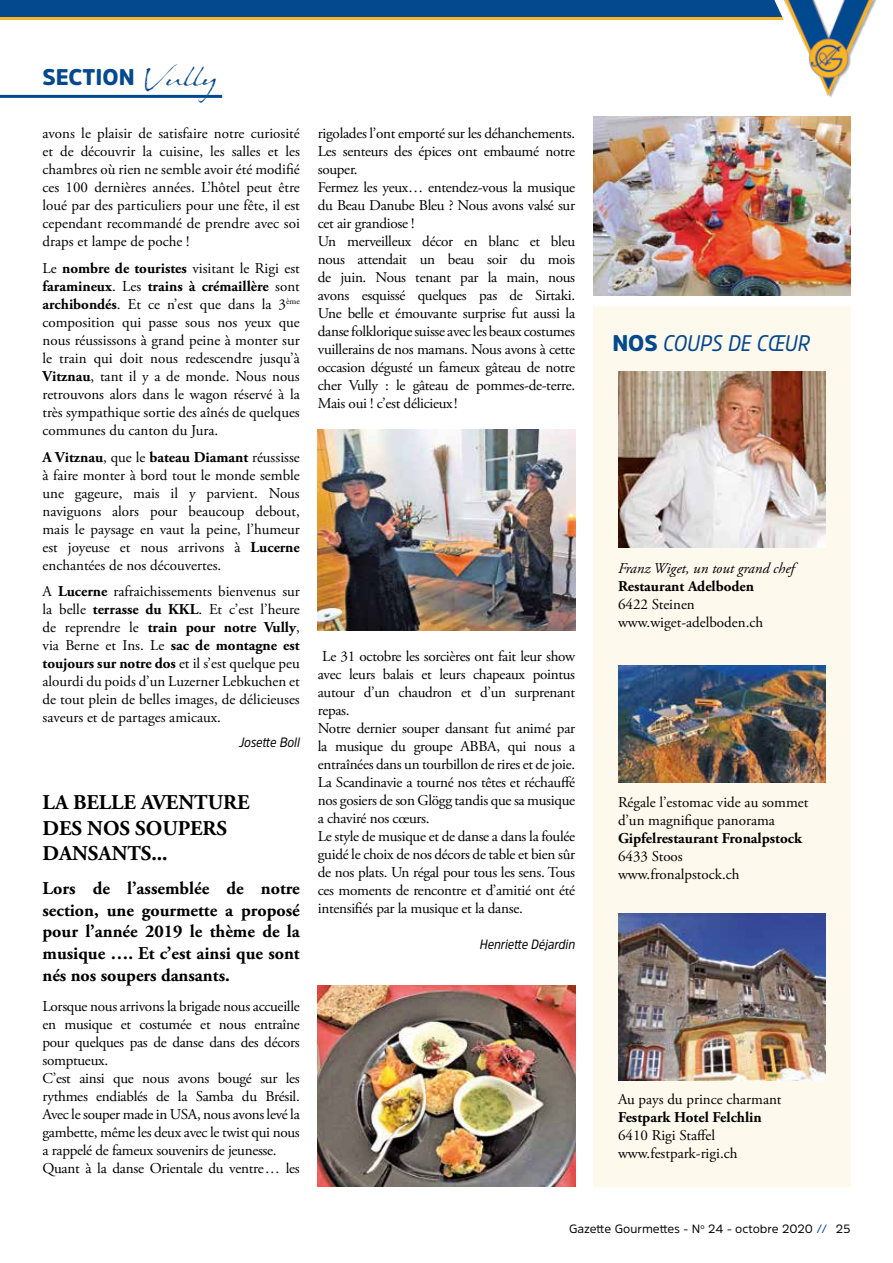
<style>
.page{position:relative;width:893px;height:1263px;background:#fff}
.page>*{position:absolute;margin:0;border:0;box-sizing:border-box;transform-origin:0 0}
.t1{font:italic 22.5px "Amsi Pro Narw";color:#04488d}
.t2{font:900 22.5px "Amsi Pro";color:#04488d}
.t3{font:700 21px/25.2px "Adobe Garamond Pro";color:#000}
.t4{font:700 18px/21.6px "Adobe Garamond Pro";color:#000;text-align:justify}
.t5{font:15px/18px "Adobe Garamond Pro";letter-spacing:-.02em;color:#000;text-align:justify}
.t6{font:15px/18px "Adobe Garamond Pro";color:#000}
.t7{font:700 15px "Adobe Garamond Pro";color:#000}
.t8{font:italic 15px "Adobe Garamond Pro";color:#000}
.t9{font:italic 13.5px "Amsi Pro Narw";color:#000}
.t10{font:12px "Amsi Pro";color:#000}
.s1{font-family:"Sand Dunes";font-weight:400;font-size:27px}
.s2{font-weight:700}
.s3{font-family:"Amsi Pro";font-weight:900;font-style:normal}
.s4{color:#04488d}
</style>
<div class="page">
<div style="left:0;top:0;width:807px;height:19px;background:#04488d"></div>
<hr style="left:0;top:17px;width:807px;height:3px;background:#fab526">
<img style="left:774px;top:0;width:103px;height:95px">
<img style="left:318px;top:986px;width:257px;height:200px">
<hr style="left:0;top:95px;width:222px;height:3px;background:#04488d">
<img style="left:593px;top:117px;width:257px;height:179px">
<img style="left:318px;top:429px;width:257px;height:202px">
<div style="left:593px;top:306px;width:257px;height:880px;background:#fef9ed"></div>
<img style="left:618px;top:372px;width:207px;height:175px">
<img style="left:618px;top:666px;width:207px;height:117px">
<img style="left:618px;top:914px;width:207px;height:166px">
<h1 class="t2" style="left:43px;top:62px;width:176px">SECTION <span class="s1">Vully</span></h1>
<p class="t5" style="left:43px;top:125px;width:259px">avons le plaisir de satisfaire notre curiosité et de découvrir la cuisine, les salles et les chambres où rien ne semble avoir été modifié ces 100 dernières années. L’hôtel peut être loué par des particuliers pour une fête, il est cependant recommandé de prendre avec soi draps et lampe de poche !</p>
<p class="t5" style="left:43px;top:260px;width:259px">Le <span class="s2">nombre de touristes</span> visitant le Rigi est <span class="s2">faramineux</span>. Les <span class="s2">trains à crémaillère</span> sont <span class="s2">archibondés</span>. Et ce n’est que dans la 3<sup>ème </sup>composition qui passe sous nos yeux que nous réussissons à grand peine à monter sur le train qui doit nous redescendre jusqu’à <span class="s2">Vitznau</span>, tant il y a de monde. Nous nous retrouvons alors dans le wagon réservé à la très sympathique sortie des aînés de quelques communes du canton du Jura.</p>
<p class="t5" style="left:43px;top:448px;width:259px"><span class="s2">A Vitznau</span>, que le <span class="s2">bateau Diamant</span> réussisse à faire monter à bord tout le monde semble une gageure, mais il y parvient. Nous naviguons alors pour beaucoup debout, mais le paysage en vaut la peine, l’humeur est joyeuse et nous arrivons à <span class="s2">Lucerne </span>enchantées de nos découvertes.</p>
<p class="t5" style="left:43px;top:583px;width:259px">A <span class="s2">Lucerne</span> rafraichissements bienvenus sur la belle <span class="s2">terrasse du KKL</span>. Et c’est l’heure de reprendre le <span class="s2">train pour notre Vully</span>, via Berne et Ins. Le <span class="s2">sac de montagne est toujours sur notre dos</span> et il s’est quelque peu alourdi du poids d’un Luzerner Lebkuchen et de tout plein de belles images, de délicieuses saveurs et de partages amicaux.</p>
<p class="t9" style="left:239px;top:733px;width:62px">Josette Boll</p>
<h2 class="t3" style="left:43px;top:790px;width:209px">LA BELLE AVENTURE<br>DES NOS SOUPERS<br>DANSANTS...</h2>
<p class="t4" style="left:43px;top:878px;width:259px">Lors de l’assemblée de notre section, une gourmette a proposé pour l’année 2019 le thème de la musique …. Et c’est ainsi que sont nés nos soupers dansants.</p>
<p class="t5" style="left:43px;top:998px;width:259px;text-align:left">Lorsque nous arrivons la brigade nous accueille en musique et costumée et nous entraîne pour quelques pas de danse dans des décors somptueux.<br>C’est ainsi que nous avons bougé sur les rythmes endiablés de la Samba du Brésil.<br>Avec le souper made in USA, nous avons levé la gambette, même les deux avec le twist qui nous a rappelé de fameux souvenirs de jeunesse.<br>Quant à la danse Orientale du ventre… les</p>
<p class="t5" style="left:318px;top:125px;width:259px;text-align:left">rigolades l’ont emporté sur les déhanchements.<br>Les senteurs des épices ont embaumé notre souper.<br>Fermez les yeux… entendez-vous la musique du Beau Danube Bleu ? Nous avons valsé sur cet air grandiose !<br>Un merveilleux décor en blanc et bleu nous attendait un beau soir du mois de juin. Nous tenant par la main, nous avons esquissé quelques pas de Sirtaki.<br>Une belle et émouvante surprise fut aussi la danse folklorique suisse avec les beaux costumes vuillerains de nos mamans. Nous avons à cette occasion dégusté un fameux gâteau de notre cher Vully : le gâteau de pommes-de-terre.<br>Mais oui ! c’est délicieux!</p>
<p class="t5" style="left:318px;top:647px;width:259px;text-align:left">Le 31 octobre les sorcières ont fait leur show avec leurs balais et leurs chapeaux pointus autour d’un chaudron et d’un surprenant repas.<br>Notre dernier souper dansant fut animé par la musique du groupe ABBA, qui nous a entraînées dans un tourbillon de rires et de joie.<br>La Scandinavie a tourné nos têtes et réchauffé nos gosiers de son Glögg tandis que sa musique a chaviré nos cœurs.<br>Le style de musique et de danse a dans la foulée guidé le choix de nos décors de table et bien sûr de nos plats. Un régal pour tous les sens. Tous ces moments de rencontre et d’amitié ont été intensifiés par la musique et la danse.</p>
<p class="t9" style="left:480px;top:934px;width:97px">Henriette Déjardin</p>
<h1 class="t1" style="left:612px;top:327px;width:199px"><span class="s3">NOS</span> COUPS DE CŒUR</h1>
<p class="t8" style="left:618px;top:559px;width:178px">Franz Wiget, un tout grand chef</p>
<p class="t7" style="left:618px;top:577px;width:138px">Restaurant Adelboden</p>
<p class="t6" style="left:618px;top:596px;width:147px">6422 Steinen www.wiget-adelboden.ch</p>
<p class="t6" style="left:618px;top:794px;width:192px">Régale l’estomac vide au sommet d’un magnifique panorama</p>
<p class="t7" style="left:618px;top:829px;width:186px">Gipfelrestaurant Fronalpstock</p>
<p class="t6" style="left:618px;top:848px;width:123px">6433 Stoos www.fronalpstock.ch</p>
<p class="t6" style="left:618px;top:1090px;width:165px">Au pays du prince charmant</p>
<p class="t7" style="left:618px;top:1108px;width:145px">Festpark Hotel Felchlin</p>
<p class="t6" style="left:618px;top:1126px;width:121px">6410 Rigi Staffel www.festpark-rigi.ch</p>
<p class="t10" style="left:569px;top:1220px;width:283px">Gazette Gourmettes - N<sup>o</sup> 24 - octobre 2020 <span class="s4">//</span> 25</p>
</div>
